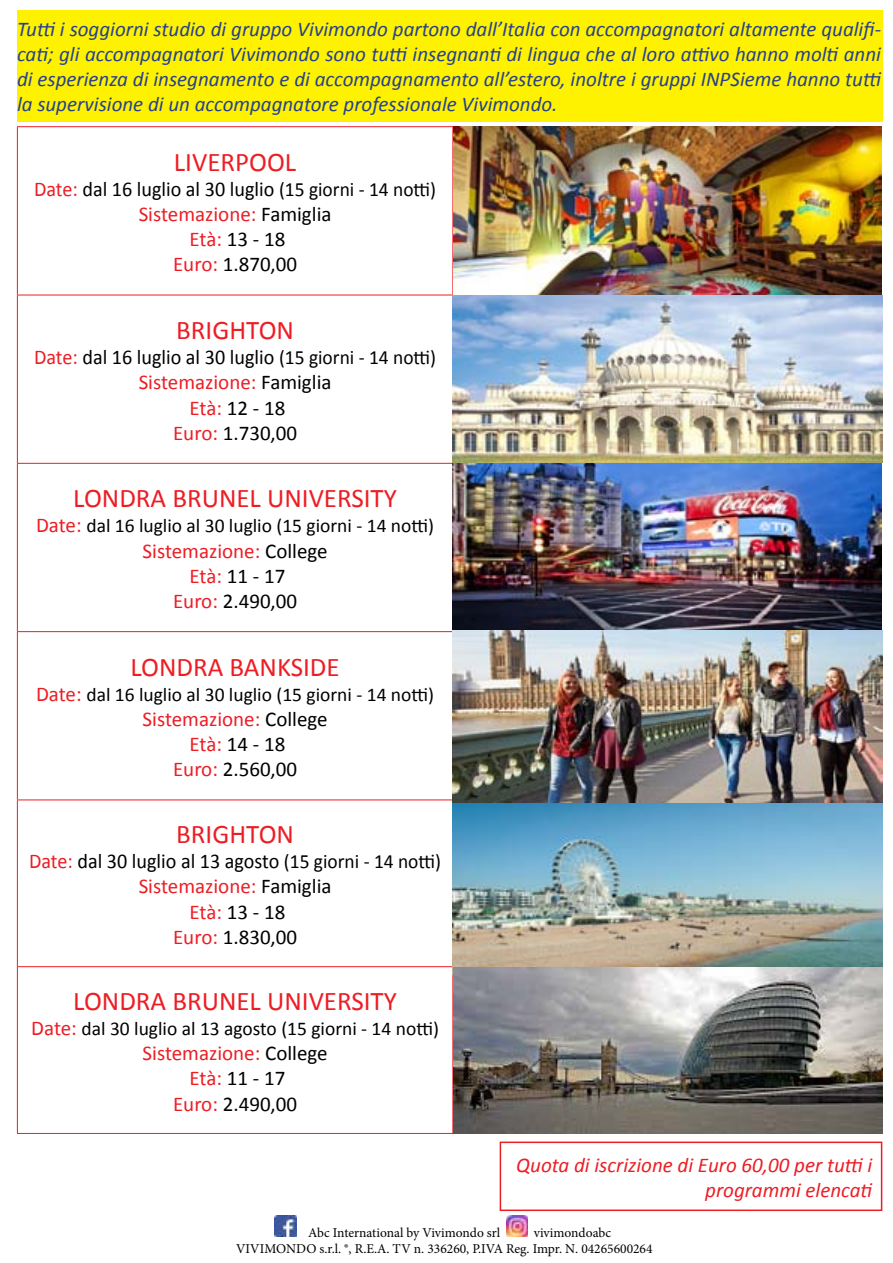
<style>
.page{position:relative;width:893px;height:1263px;background:#fff}
.page>*{position:absolute;margin:0;border:0;box-sizing:border-box;transform-origin:0 0}
.t1{font:27px "Calibri";color:#ed1d24}
.t2{font:italic 21px/25.2px "Calibri";color:#25408f;text-align:justify}
.t3{font:21px/25.2px "Calibri";color:#000;text-align:center;scale:.96 1}
.t4{font:21px/25.2px "Calibri";color:#ed1d24;text-align:center}
.t5{font:italic 21px/25.2px "Calibri";color:#ed1d24;text-align:right}
.t6{font:19.5px "Calibri";color:#000}
.t7{font:13.5px/16.2px "Minion Pro";color:#000}
.s1{color:#ed1d24}
.s2{font-size:20.25px}
.s3{font-size:21px;color:#ed1d24}
.s4{color:#000}
</style>
<div class="page">
<hr style="left:17px;top:126px;width:436px;height:1px;background:#ed1d24">
<hr style="left:17px;top:127px;width:1px;height:168px;background:#ed1d24">
<hr style="left:17px;top:295px;width:436px;height:1px;background:#ed1d24">
<hr style="left:17px;top:295px;width:1px;height:168px;background:#ed1d24">
<hr style="left:17px;top:463px;width:436px;height:1px;background:#ed1d24">
<hr style="left:17px;top:464px;width:1px;height:167px;background:#ed1d24">
<hr style="left:17px;top:631px;width:436px;height:1px;background:#ed1d24">
<hr style="left:17px;top:632px;width:1px;height:167px;background:#ed1d24">
<hr style="left:17px;top:799px;width:436px;height:1px;background:#ed1d24">
<hr style="left:17px;top:800px;width:1px;height:166px;background:#ed1d24">
<hr style="left:17px;top:966px;width:436px;height:1px;background:#ed1d24">
<hr style="left:17px;top:967px;width:1px;height:166px;background:#ed1d24">
<hr style="left:452px;top:967px;width:1px;height:166px;background:#ed1d24">
<hr style="left:17px;top:1133px;width:436px;height:1px;background:#ed1d24">
<img style="left:452px;top:126px;width:430px;height:848px">
<div style="left:17px;top:11px;width:865px;height:111px;background:#fff200"></div>
<img style="left:454px;top:967px;width:428px;height:167px">
<div style="left:500px;top:1141px;width:382px;height:70px;border:2px solid #ed1d24"></div>
<img style="left:506px;top:1215px;width:22px;height:21px">
<img style="left:275px;top:1215px;width:21px;height:21px">
<p class="t2" style="left:17px;top:15px;width:866px">Tutti i soggiorni studio di gruppo Vivimondo partono dall’Italia con accompagnatori altamente qualifi&shy;cati; gli accompagnatori Vivimondo sono tutti insegnanti di lingua che al loro attivo hanno molti anni di esperienza di insegnamento e di accompagnamento all’estero, inoltre i gruppi INPSieme hanno tutti la supervisione di un accompagnatore professionale Vivimondo.</p>
<p class="t1" style="left:174px;top:145px;width:124px">LIVERPOOL</p>
<p class="t3" style="left:34px;top:176px;width:420px"><span class="s1">Date:</span> dal 16 luglio al 30 luglio <span class="s2">(15 giorni - 14 notti)<br></span><span class="s1">Sistemazione:</span> Famiglia<br><span class="s1">Età:</span> 13 - 18<br><span class="s1">Euro:</span> 1.870,00</p>
<p class="t1" style="left:176px;top:313px;width:119px">BRIGHTON</p>
<p class="t3" style="left:34px;top:345px;width:420px"><span class="s1">Date:</span> dal 16 luglio al 30 luglio <span class="s2">(15 giorni - 14 notti)<br></span><span class="s1">Sistemazione:</span> Famiglia<br><span class="s1">Età:</span> 12 - 18<br><span class="s1">Euro:</span> 1.730,00</p>
<p class="t1" style="left:73px;top:481px;width:325px">LONDRA BRUNEL UNIVERSITY</p>
<p class="t6" style="left:36px;top:514px;width:400px"><span class="s3">Date:</span> dal 16 luglio al 30 luglio (15 giorni - 14 notti)</p>
<p class="t4" style="left:143px;top:538px;width:187px">Sistemazione: <span class="s4">College<br></span>Età: <span class="s4">11 - 17<br></span>Euro: <span class="s4">2.490,00</span></p>
<p class="t1" style="left:130px;top:649px;width:211px">LONDRA BANKSIDE</p>
<p class="t6" style="left:36px;top:682px;width:400px"><span class="s3">Date:</span> dal 16 luglio al 30 luglio (15 giorni - 14 notti)</p>
<p class="t4" style="left:143px;top:706px;width:187px">Sistemazione: <span class="s4">College<br></span>Età: <span class="s4">14 - 18<br></span>Euro: <span class="s4">2.560,00</span></p>
<p class="t1" style="left:176px;top:817px;width:119px">BRIGHTON</p>
<p class="t3" style="left:29px;top:849px;width:431px"><span class="s1">Date:</span> dal 30 luglio al 13 agosto <span class="s2">(15 giorni - 14 notti)<br></span><span class="s1">Sistemazione:</span> Famiglia<br><span class="s1">Età:</span> 13 - 18<br><span class="s1">Euro:</span> 1.830,00</p>
<p class="t1" style="left:73px;top:984px;width:325px">LONDRA BRUNEL UNIVERSITY</p>
<p class="t6" style="left:31px;top:1016px;width:409px"><span class="s3">Date:</span> dal 30 luglio al 13 agosto (15 giorni - 14 notti)</p>
<p class="t4" style="left:143px;top:1041px;width:187px">Sistemazione: <span class="s4">College<br></span>Età: <span class="s4">11 - 17<br></span>Euro: <span class="s4">2.490,00</span></p>
<p class="t5" style="left:516px;top:1151px;width:358px">Quota di iscrizione di Euro 60,00 per tutti i programmi elencati</p>
<p class="t7" style="left:236px;top:1224px;width:418px;text-indent:298px">vivimondoabc<br>VIVIMONDO s.r.l. ®, R.E.A. TV n. 336260, P.IVA Reg. Impr. N. 04265600264</p>
<p class="t7" style="left:308px;top:1224px;width:194px">Abc International by Vivimondo srl</p>
</div>
